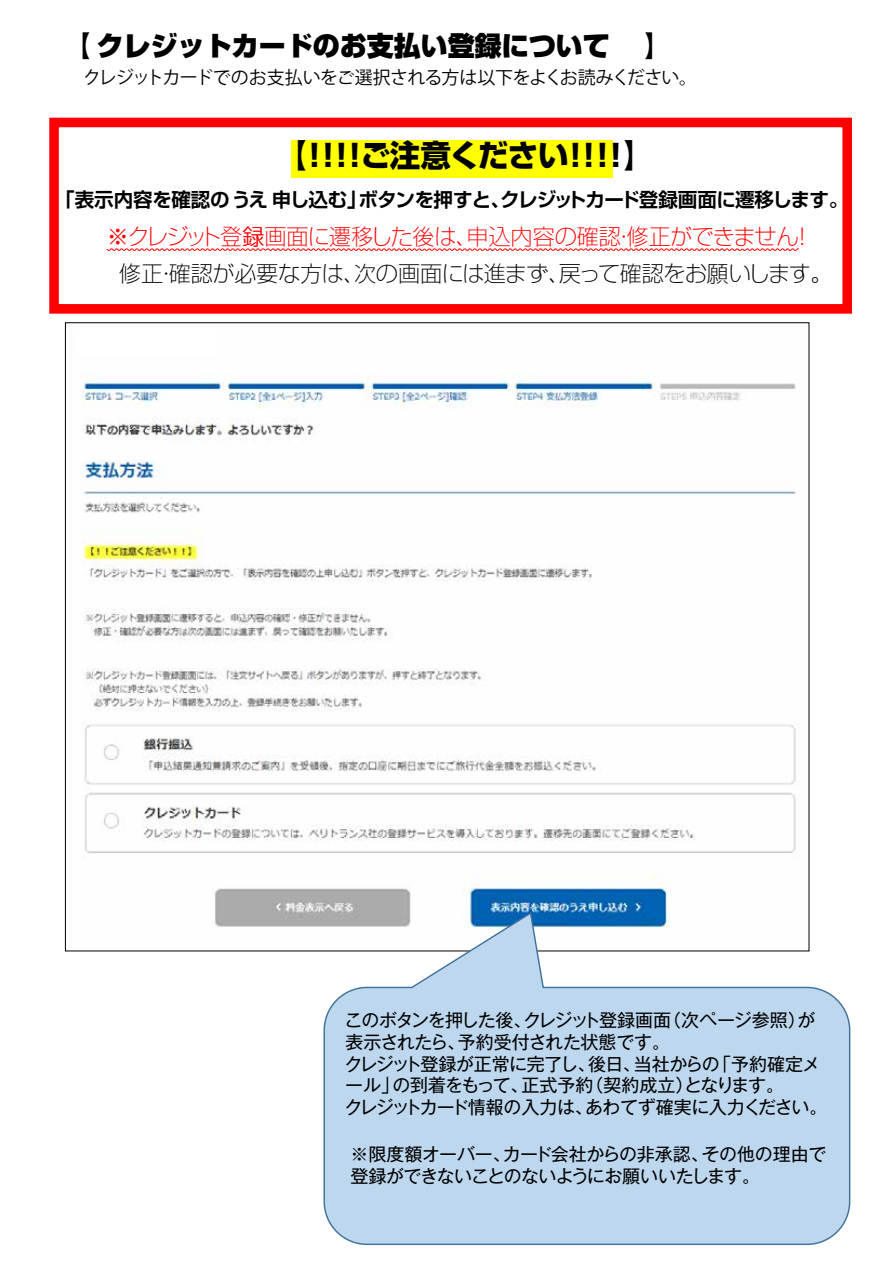
<style>
.page{position:relative;width:893px;height:1263px;background:#fff}
.page>*{position:absolute;margin:0;border:0;box-sizing:border-box;transform-origin:0 0}
.t1{font:800 30.75px "Shin Go Pro";letter-spacing:-.03em;color:#000}
.t2{font:900 27px "Shin Go Pro";color:#000}
.t3{font:300 expanded 22.2px "Shin Go Pro";letter-spacing:-.025em;color:#f00}
.t4{font:300 expanded 22.2px "Shin Go Pro";letter-spacing:-.03em;color:#000}
.t5{font:700 19.5px "Shin Go Pro De";letter-spacing:-.04em;color:#000}
.t6{font:18px/21.6px "Gothic MB101 Pro";letter-spacing:-.03em;color:#000}
.t7{font:18px "Koz Go Pr 6 N";letter-spacing:-.03em;color:#000}
</style>
<div class="page">
<img style="left:82px;top:323px;width:728px;height:604px">
<div style="left:292px;top:140px;width:321px;height:38px;background:#ff0"></div>
<svg style="left:106px;top:248px;width:693px;height:3px"></svg>
<div style="left:49px;top:118px;width:803px;height:196px;border:10px solid #f00"></div>
<svg style="left:323px;top:911px;width:528px;height:335px"></svg>
<div style="left:76px;top:330px;width:142px;height:26px;background:#fff"></div>
<h2 class="t2" style="left:64px;top:24px;width:547px">【クレジットカードのお支払い登録について</h2>
<h2 class="t2" style="left:644px;top:24px;width:28px">】</h2>
<p class="t7" style="left:83px;top:68px;width:615px">クレジットカードでのお支払いをご選択される方は以下をよくお読みください。</p>
<h1 class="t1" style="left:276px;top:131px;width:379px">【！！！！ご注意ください！！！！】</h1>
<p class="t5" style="left:55px;top:184px;width:795px">「表示内容を確認のうえ申し込む」ボタンを押すと、クレジットカード登録画面に遷移します。</p>
<p class="t3" style="left:107px;top:218px;width:708px">※クレジット登録画面に遷移した後は、申込内容の確認・修正ができません！</p>
<p class="t4" style="left:119px;top:256px;width:715px">修正・確認が必要な方は、次の画面には進まず、戻って確認をお願いします。</p>
<p class="t6" style="left:344px;top:1007px;width:485px">このボタンを押した後、クレジット登録画面（次ページ参照）が表示されたら、予約受付された状態です。<br>クレジット登録が正常に完了し、後日、当社からの「予約確定メール」の到着をもって、正式予約（契約成立）となります。<br>クレジットカード情報の入力は、あわてず確実に入力ください。</p>
<p class="t6" style="left:351px;top:1141px;width:477px">※限度額オーバー、カード会社からの非承認、その他の理由で登録ができないことのないようにお願いいたします。</p>
</div>
